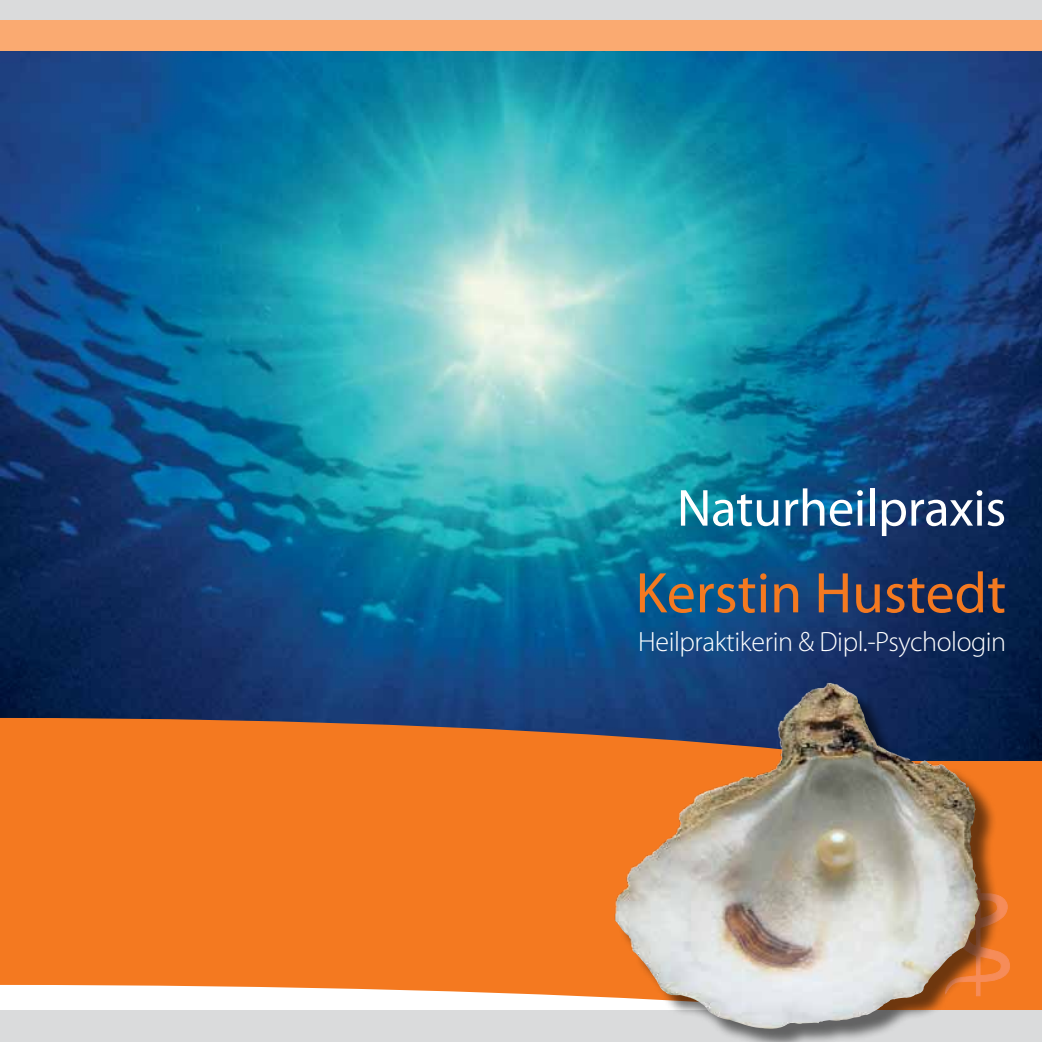
<style>
.page{position:relative;width:1042px;height:1042px;background:#fff}
.page>*{position:absolute;margin:0;border:0;box-sizing:border-box;transform-origin:0 0}
.t1{font:57.75px "Myriad Pro";color:#f47920}
.t2{font:52.5px "Myriad Pro";letter-spacing:-.005em;color:#fff}
.t3{font:300 28px "Myriad Pro";letter-spacing:-.015em;color:#fff}
</style>
<div class="page">
<img style="left:0;top:51px;width:1042px;height:667px">
<svg style="left:0;top:718px;width:1042px;height:43px;background:#c96a2c"></svg>
<div style="left:0;top:761px;width:1042px;height:251px;background:#f47920"></div>
<svg style="left:1001px;top:896px;width:9px;height:82px"></svg>
<div style="left:0;top:0;width:1042px;height:51px;background:#faaa71"></div>
<div style="left:0;top:0;width:1042px;height:19px;background:#dadbdc"></div>
<svg style="left:0;top:985px;width:613px;height:25px;background:#fde9db"></svg>
<div style="left:0;top:1010px;width:1042px;height:32px;background:#dadbdc"></div>
<div style="left:619px;top:686px;width:382px;height:356px;background:#000;opacity:.55"></div>
<img style="left:613px;top:683px;width:368px;height:345px">
<p class="t2" style="left:677px;top:476px;width:331px">Naturheilpraxis</p>
<p class="t1" style="left:635px;top:557px;width:372px">Kerstin Hustedt</p>
<p class="t3" style="left:638px;top:626px;width:369px">Heilpraktikerin &amp; Dipl.-Psychologin</p>
</div>
